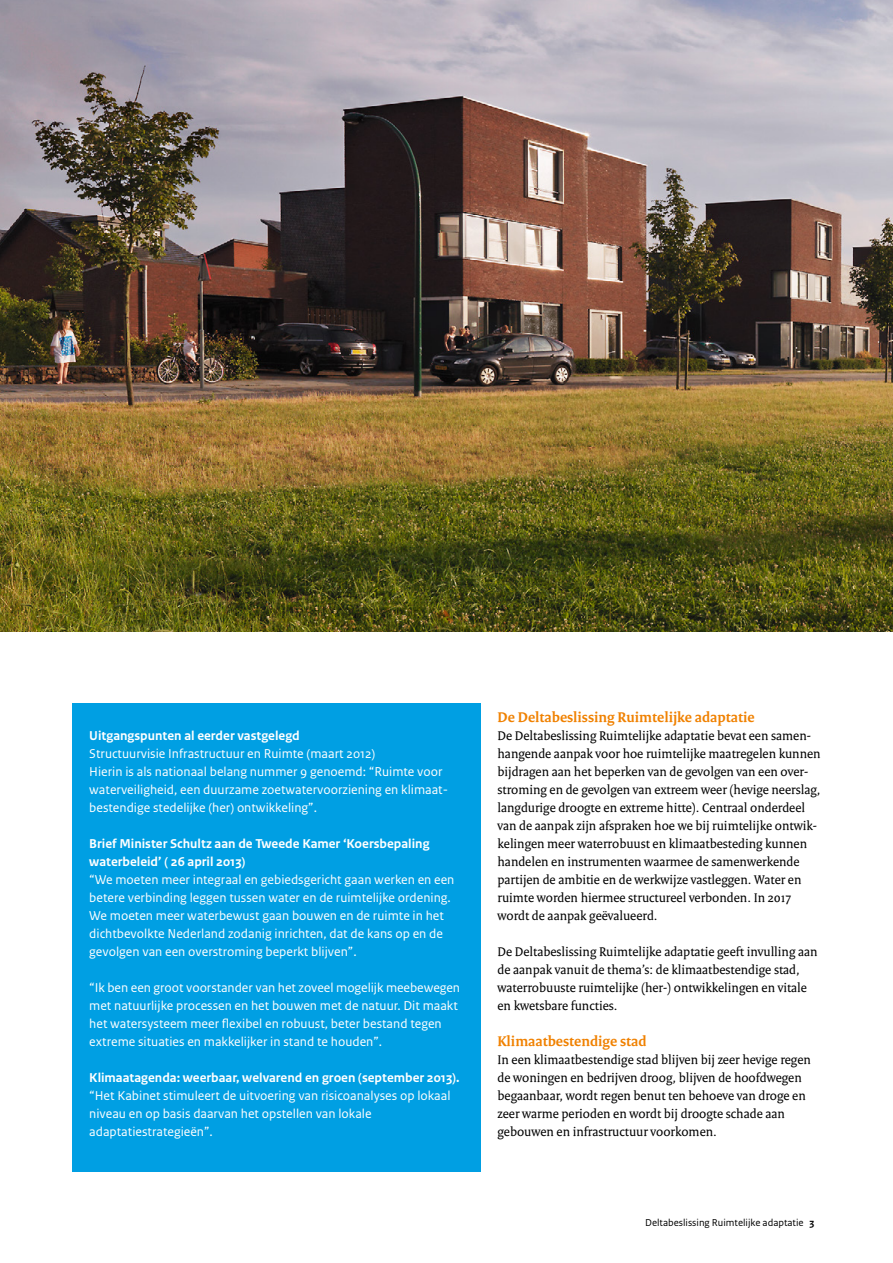
<style>
.page{position:relative;width:893px;height:1263px;background:#fff}
.page>*{position:absolute;margin:0;border:0;box-sizing:border-box;transform-origin:0 0}
._05_RO_Alineakop{font:700 15px "Rijksoverheid Serif";color:#f08100}
._10_RO_Broodtekst{font:13.5px/18px "Rijksoverheid Serif";color:#000}
._25_RO_Kader_Broodte{font:13.5px/18px "Rijksoverheid Sans Text";color:#fff}
._23_RO_Kader_Subkop{font:700 13.5px/18px "Rijksoverheid Sans Text";color:#fff}
._17_RO_Paginacijfer{font:10.5px "Rijksoverheid Sans Text";color:#000}
.s1{font-weight:700}
</style>
<div class="page">
<div style="left:72px;top:704px;width:408px;height:468px;background:#009fe3"></div>
<img style="left:0;top:0;width:893px;height:631px">
<p class="_23_RO_Kader_Subkop" style="left:89px;top:727px;width:212px">Uitgangspunten al eerder vastgelegd</p>
<p class="_25_RO_Kader_Broodte" style="left:89px;top:745px;width:288px">Structuurvisie Infrastructuur en Ruimte (maart 2012)</p>
<p class="_25_RO_Kader_Broodte" style="left:89px;top:763px;width:360px">Hierin is als nationaal belang nummer 9 genoemd: “Ruimte voor waterveiligheid, een duurzame zoetwatervoorziening en klimaat&shy;bestendige stedelijke (her) ontwikkeling”.</p>
<p class="_23_RO_Kader_Subkop" style="left:89px;top:835px;width:342px">Brief Minister Schultz aan de Tweede Kamer ‘Koersbepaling waterbeleid’ ( 26 april 2013)</p>
<p class="_25_RO_Kader_Broodte" style="left:89px;top:871px;width:367px">“We moeten meer integraal en gebiedsgericht gaan werken en een betere verbinding leggen tussen water en de ruimtelijke ordening.<br>We moeten meer waterbewust gaan bouwen en de ruimte in het dichtbevolkte Nederland zodanig inrichten, dat de kans op en de gevolgen van een overstroming beperkt blijven”.</p>
<p class="_25_RO_Kader_Broodte" style="left:89px;top:979px;width:372px">“Ik ben een groot voorstander van het zoveel mogelijk meebewegen met natuurlijke processen en het bouwen met de natuur. Dit maakt het watersysteem meer flexibel en robuust, beter bestand tegen extreme situaties en makkelijker in stand te houden”.</p>
<p class="_23_RO_Kader_Subkop" style="left:89px;top:1069px;width:372px">Klimaatagenda: weerbaar, welvarend en groen (september 2013).</p>
<p class="_25_RO_Kader_Broodte" style="left:89px;top:1087px;width:363px">“Het Kabinet stimuleert de uitvoering van risicoanalyses op lokaal niveau en op basis daarvan het opstellen van lokale adaptatiestrategieën”.</p>
<p class="_05_RO_Alineakop" style="left:497px;top:708px;width:259px">De Deltabeslissing Ruimtelijke adaptatie</p>
<p class="_10_RO_Broodtekst" style="left:497px;top:726px;width:325px">De Deltabeslissing Ruimtelijke adaptatie bevat een samen&shy;hangende aanpak voor hoe ruimtelijke maatregelen kunnen bijdragen aan het beperken van de gevolgen van een over&shy;stroming en de gevolgen van extreem weer (hevige neerslag, langdurige droogte en extreme hitte). Centraal onderdeel van de aanpak zijn afspraken hoe we bij ruimtelijke ontwik&shy;kelingen meer waterrobuust en klimaatbesteding kunnen handelen en instrumenten waarmee de samenwerkende partijen de ambitie en de werkwijze vastleggen. Water en ruimte worden hiermee structureel verbonden. In 2017 wordt de aanpak geëvalueerd.</p>
<p class="_10_RO_Broodtekst" style="left:497px;top:942px;width:322px">De Deltabeslissing Ruimtelijke adaptatie geeft invulling aan de aanpak vanuit de thema’s: de klimaatbestendige stad, waterrobuuste ruimtelijke (her-) ontwikkelingen en vitale en kwetsbare functies.</p>
<p class="_05_RO_Alineakop" style="left:497px;top:1032px;width:150px">Klimaatbestendige stad</p>
<p class="_10_RO_Broodtekst" style="left:497px;top:1050px;width:315px">In een klimaatbestendige stad blijven bij zeer hevige regen</p>
<p class="_10_RO_Broodtekst" style="left:497px;top:1068px;width:310px">de woningen en bedrijven droog, blijven de hoofdwegen begaanbaar, wordt regen benut ten behoeve van droge en zeer warme perioden en wordt bij droogte schade aan gebouwen en infrastructuur voorkomen.</p>
<p class="_17_RO_Paginacijfer" style="left:645px;top:1216px;width:171px">Deltabeslissing Ruimtelijke adaptatie <span class="s1">3</span></p>
</div>
